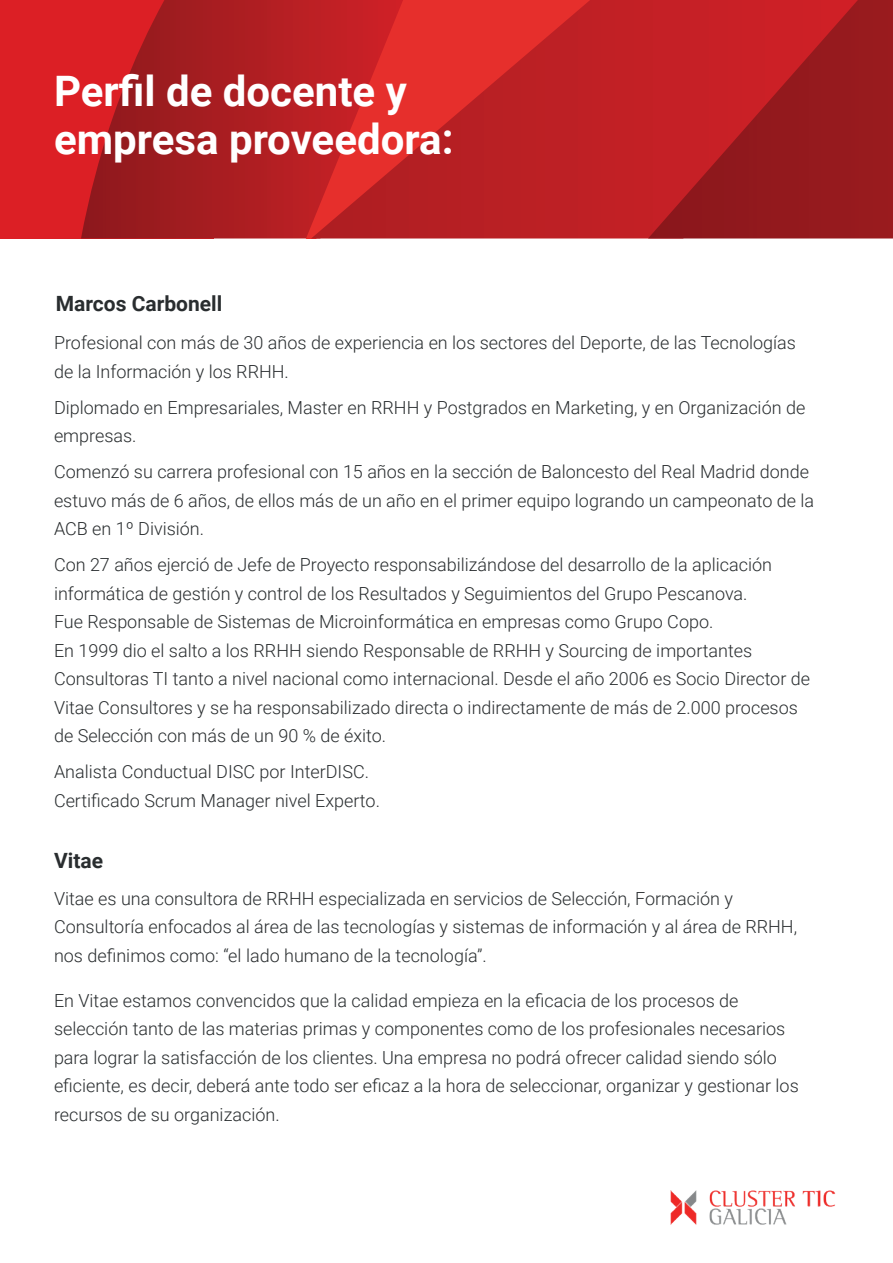
<style>
.page{position:relative;width:893px;height:1263px;background:#fff}
.page>*{position:absolute;margin:0;border:0;box-sizing:border-box;transform-origin:0 0}
.t1{font:700 42px/48px "Roboto";color:#fff}
.t2{font:700 21px "Roboto";color:#292d2f}
.t3{font:300 18px/28.5px "Roboto";color:#292d2f}
</style>
<div class="page">
<div style="left:0;top:0;width:214px;height:238px;background:#dc1f25"></div>
<svg style="left:81px;top:0;width:220px;height:238px"></svg>
<div style="left:301px;top:0;width:10px;height:238px;background:#bb2024"></div>
<svg style="left:311px;top:0;width:337px;height:238px;background:#c82426"></svg>
<svg style="left:648px;top:0;width:245px;height:238px;background:#ab1c21"></svg>
<img style="left:670px;top:1190px;width:166px;height:35px">
<h1 class="t1" style="left:54px;top:65px;width:401px">Perfil de docente y empresa proveedora:</h1>
<p class="t2" style="left:56px;top:289px;width:168px">Marcos Carbonell</p>
<p class="t3" style="left:54px;top:328px;width:743px">Profesional con más de 30 años de experiencia en los sectores del Deporte, de las Tecnologías de la Información y los RRHH.</p>
<p class="t3" style="left:54px;top:392px;width:753px">Diplomado en Empresariales, Master en RRHH y Postgrados en Marketing, y en Organización de empresas.</p>
<p class="t3" style="left:54px;top:457px;width:762px">Comenzó su carrera profesional con 15 años en la sección de Baloncesto del Real Madrid donde estuvo más de 6 años, de ellos más de un año en el primer equipo logrando un campeonato de la<br>ACB en 1º División.</p>
<p class="t3" style="left:54px;top:550px;width:758px">Con 27 años ejerció de Jefe de Proyecto responsabilizándose del desarrollo de la aplicación informática de gestión y control de los Resultados y Seguimientos del Grupo Pescanova.<br>Fue Responsable de Sistemas de Microinformática en empresas como Grupo Copo.<br>En 1999 dio el salto a los RRHH siendo Responsable de RRHH y Sourcing de importantes Consultoras TI tanto a nivel nacional como internacional. Desde el año 2006 es Socio Director de Vitae Consultores y se ha responsabilizado directa o indirectamente de más de 2.000 procesos de Selección con más de un 90 % de éxito.</p>
<p class="t3" style="left:54px;top:757px;width:327px">Analista Conductual DISC por InterDISC.<br>Certificado Scrum Manager nivel Experto.</p>
<p class="t2" style="left:54px;top:846px;width:51px">Vitae</p>
<p class="t3" style="left:54px;top:883px;width:745px">Vitae es una consultora de RRHH especializada en servicios de Selección, Formación y<br>Consultoría enfocados al área de las tecnologías y sistemas de información y al área de RRHH, nos definimos como: “el lado humano de la tecnología”.</p>
<p class="t3" style="left:54px;top:985px;width:746px">En Vitae estamos convencidos que la calidad empieza en la eficacia de los procesos de selección tanto de las materias primas y componentes como de los profesionales necesarios para lograr la satisfacción de los clientes. Una empresa no podrá ofrecer calidad siendo sólo eficiente, es decir, deberá ante todo ser eficaz a la hora de seleccionar, organizar y gestionar los recursos de su organización.</p>
</div>
